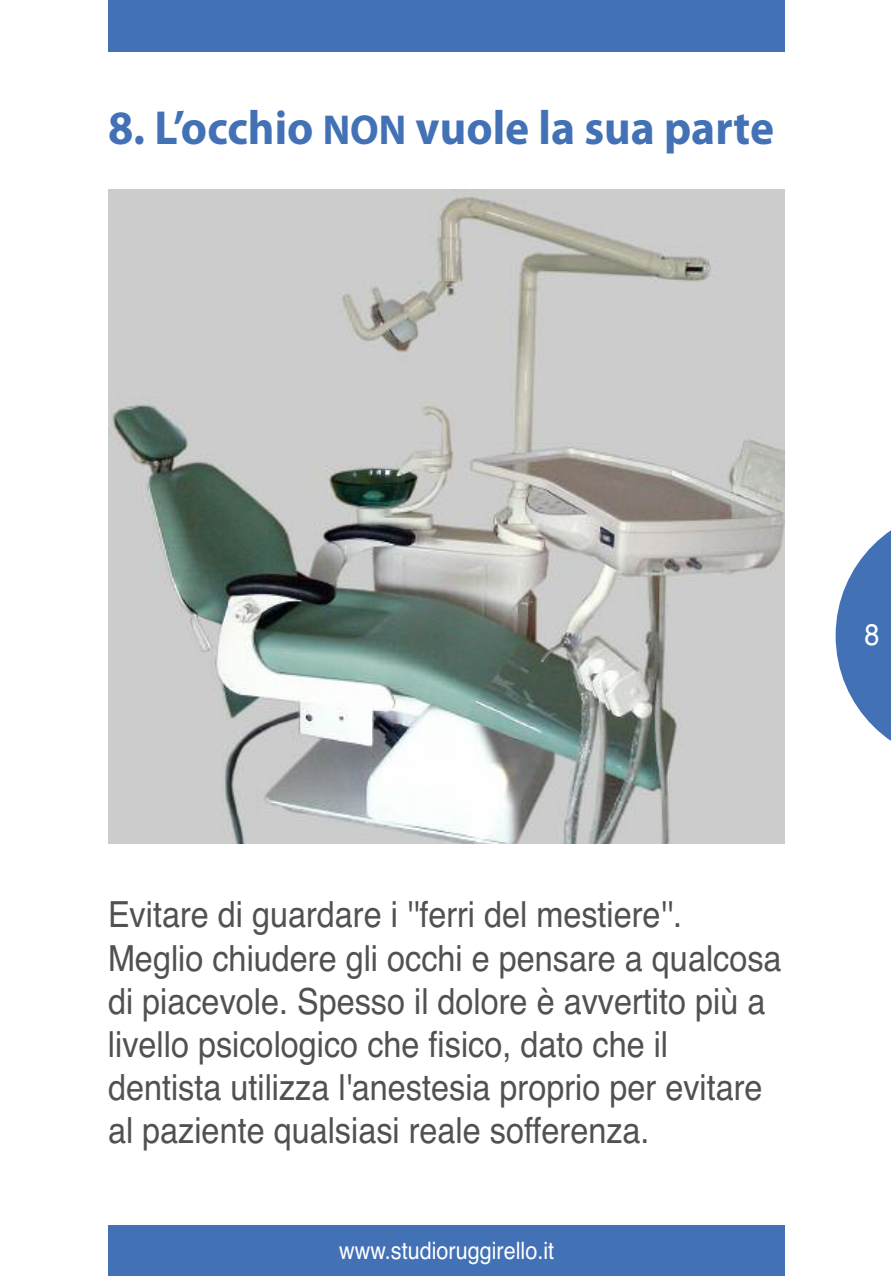
<style>
.page{position:relative;width:893px;height:1276px;background:#fff}
.page>*{position:absolute;margin:0;border:0;box-sizing:border-box;transform-origin:0 0}
.t1{font:700 48px "Myriad Pro";color:#4371b6;scale:.95 1}
.t2{font:36px/43.2px "Helvetica";color:#525152;scale:.9 1}
.t3{font:30px "Helvetica";color:#fff;scale:.9 1}
.t4{font:24px "Helvetica";color:#fff;scale:.9 1}
.s1{font-size:42px}
</style>
<div class="page">
<svg style="left:836px;top:530px;width:55px;height:211px"></svg>
<div style="left:108px;top:0;width:677px;height:51px;background:#4371b6"></div>
<div style="left:108px;top:1225px;width:677px;height:51px;background:#4371b6"></div>
<img style="left:108px;top:189px;width:677px;height:655px">
<h1 class="t1" style="left:108px;top:110px;width:703px">8. l’occhio <span class="s1">nOn</span> vuole la sua parte</h1>
<p class="t3" style="left:865px;top:617px;width:18px">8</p>
<p class="t2" style="left:108px;top:893px;width:750px">Evitare di guardare i ''ferri del mestiere''.<br>Meglio chiudere gli occhi e pensare a qualcosa di piacevole. Spesso il dolore è avvertito più a livello psicologico che fisico, dato che il dentista utilizza l'anestesia proprio per evitare al paziente qualsiasi reale sofferenza.</p>
<p class="t4" style="left:339px;top:1236px;width:240px">www.studioruggirello.it</p>
</div>
